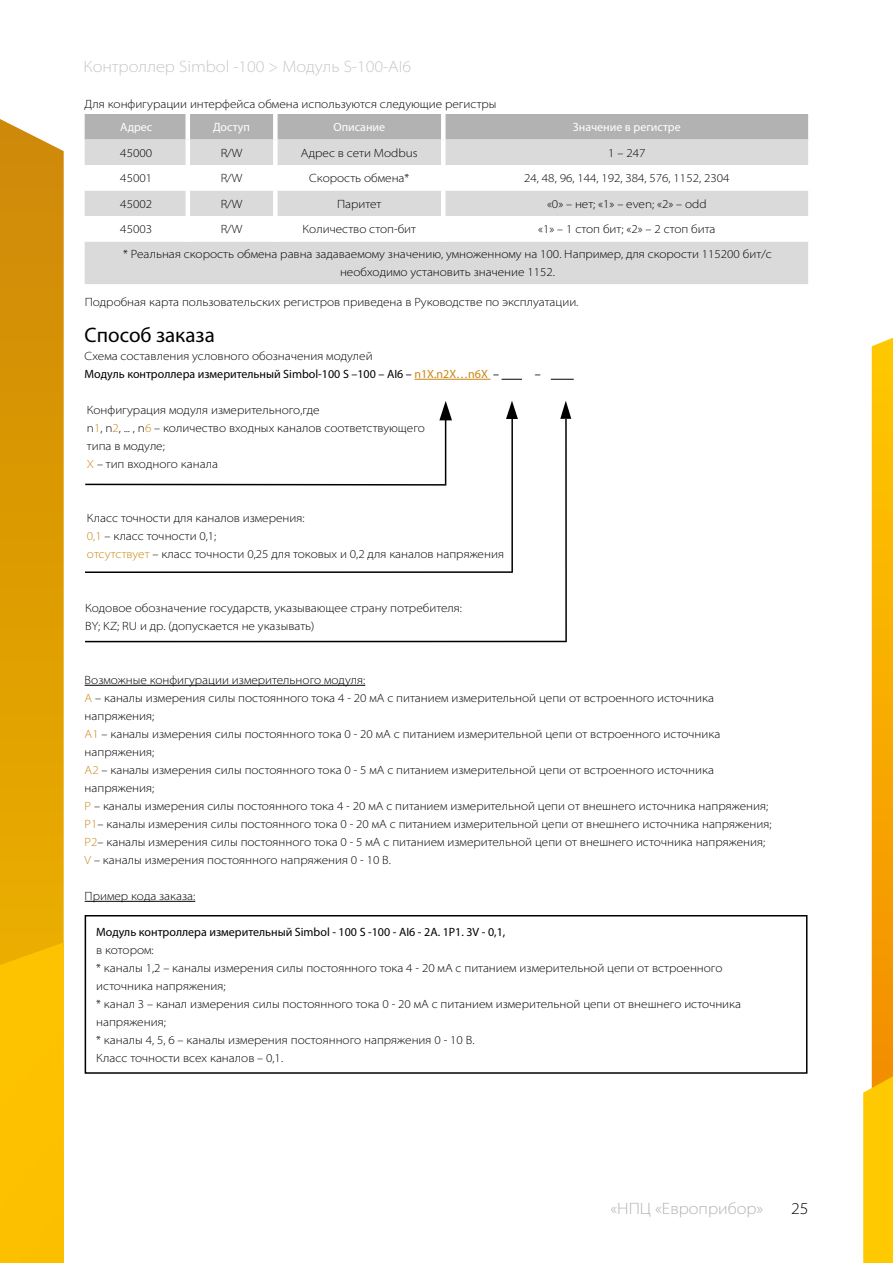
<style>
.page{position:relative;width:893px;height:1263px;background:#fff}
.page>*{position:absolute;margin:0;border:0;box-sizing:border-box;transform-origin:0 0}
.t1{font:21px "Myriad Pro";color:#000}
.t2{font:300 semi-expanded 16.5px "Myriad Pro";color:#c6c6c6}
.t3{font:300 semi-expanded 16.5px "Myriad Pro";color:#b3b2b2}
.t4{font:300 semi-expanded 16.5px "Myriad Pro";color:#000}
.t5{font:300 semi-expanded 12px/18px "Myriad Pro";color:#000}
.t6{font:12px/18px "Myriad Pro";color:#000}
.t7{font:12px "Myriad Pro";color:#fff}
.s1{font-weight:300;font-stretch:semi-expanded}
.s2{color:#c98511}
</style>
<div class="page">
<svg style="left:0;top:119px;width:64px;height:823px;background:#dc9d08"></svg>
<svg style="left:863px;top:337px;width:30px;height:926px"></svg>
<div style="left:0;top:942px;width:64px;height:321px;background:#fdc100"></div>
<hr style="left:414px;top:379px;width:76px;height:1px;background:#c98511">
<svg style="left:502px;top:379px;width:20px;height:1px"></svg>
<svg style="left:551px;top:379px;width:23px;height:1px"></svg>
<hr style="left:85px;top:685px;width:280px;height:1px;background:#000">
<hr style="left:85px;top:901px;width:110px;height:1px;background:#000">
<div style="left:85px;top:114px;width:723px;height:26px;background:#b3b2b2"></div>
<div style="left:85px;top:140px;width:723px;height:144px;background:#dadada"></div>
<svg style="left:85px;top:165px;width:723px;height:77px"></svg>
<hr style="left:186px;top:114px;width:4px;height:26px;background:#fff">
<div style="left:273px;top:114px;width:5px;height:26px;background:#fff"></div>
<div style="left:441px;top:114px;width:5px;height:26px;background:#fff"></div>
<hr style="left:186px;top:140px;width:4px;height:25px;background:#fff">
<div style="left:273px;top:140px;width:5px;height:25px;background:#fff"></div>
<div style="left:441px;top:140px;width:5px;height:25px;background:#fff"></div>
<hr style="left:186px;top:165px;width:4px;height:26px;background:#fff">
<div style="left:273px;top:165px;width:5px;height:26px;background:#fff"></div>
<div style="left:441px;top:165px;width:5px;height:26px;background:#fff"></div>
<hr style="left:186px;top:191px;width:4px;height:25px;background:#fff">
<div style="left:273px;top:191px;width:5px;height:25px;background:#fff"></div>
<div style="left:441px;top:191px;width:5px;height:25px;background:#fff"></div>
<hr style="left:186px;top:216px;width:4px;height:26px;background:#fff">
<div style="left:273px;top:216px;width:5px;height:26px;background:#fff"></div>
<div style="left:441px;top:216px;width:5px;height:26px;background:#fff"></div>
<svg style="left:85px;top:483px;width:362px;height:3px"></svg>
<hr style="left:445px;top:415px;width:1px;height:69px;background:#000">
<svg style="left:439px;top:401px;width:13px;height:19px"></svg>
<hr style="left:85px;top:571px;width:428px;height:2px;background:#000">
<hr style="left:511px;top:416px;width:2px;height:156px;background:#000">
<svg style="left:506px;top:401px;width:12px;height:18px"></svg>
<hr style="left:85px;top:641px;width:482px;height:1px;background:#000">
<hr style="left:565px;top:419px;width:2px;height:222px;background:#000">
<svg style="left:560px;top:401px;width:11px;height:18px"></svg>
<div style="left:85px;top:915px;width:722px;height:159px;border:2px solid #000"></div>
<h2 class="t2" style="left:84px;top:57px;width:329px">Контроллер Simbol -100 &gt; Модуль S-100-AI6</h2>
<p class="t5" style="left:85px;top:95px;width:413px">Для конфигурации интерфейса обмена используются следующие регистры</p>
<p class="t7" style="left:120px;top:120px;width:34px">Адрес</p>
<p class="t7" style="left:213px;top:120px;width:38px">Доступ</p>
<p class="t7" style="left:333px;top:120px;width:53px">Описание</p>
<p class="t7" style="left:573px;top:120px;width:109px">Значение в регистре</p>
<p class="t5" style="left:120px;top:144px;width:33px">45000</p>
<p class="t5" style="left:221px;top:144px;width:23px">R/W</p>
<p class="t5" style="left:301px;top:144px;width:118px">Адрес в сети Modbus</p>
<p class="t5" style="left:608px;top:144px;width:39px">1 – 247</p>
<p class="t5" style="left:120px;top:169px;width:33px">45001</p>
<p class="t5" style="left:221px;top:169px;width:23px">R/W</p>
<p class="t5" style="left:309px;top:169px;width:102px">Скорость обмена*</p>
<p class="t5" style="left:524px;top:169px;width:207px">24, 48, 96, 144, 192, 384, 576, 1152, 2304</p>
<p class="t5" style="left:120px;top:195px;width:33px">45002</p>
<p class="t5" style="left:221px;top:195px;width:23px">R/W</p>
<p class="t5" style="left:337px;top:195px;width:46px">Паритет</p>
<p class="t5" style="left:547px;top:195px;width:161px">«0» – нет; «1» – even; «2» – odd</p>
<p class="t5" style="left:120px;top:220px;width:33px">45003</p>
<p class="t5" style="left:221px;top:220px;width:23px">R/W</p>
<p class="t5" style="left:303px;top:220px;width:115px">Количество стоп-бит</p>
<p class="t5" style="left:123px;top:217px;width:650px;line-height:25px;text-indent:415px">«1» – 1 стоп бит; «2» – 2 стоп бита<br>* Реальная скорость обмена равна задаваемому значению, умноженному на 100. Например, для скорости 115200 бит/с</p>
<p class="t5" style="left:340px;top:263px;width:216px">необходимо установить значение 1152.</p>
<p class="t5" style="left:85px;top:293px;width:495px">Подробная карта пользовательских регистров приведена в Руководстве по эксплуатации.</p>
<h1 class="t1" style="left:85px;top:322px;width:132px">Способ заказа</h1>
<p class="t6" style="left:85px;top:347px;width:416px"><span class="s1">Схема составления условного обозначения модулей<br></span>Модуль контроллера измерительный Simbol-100 S –100 – AI6 – <span class="s2">n1X.n2X…n6X</span> –</p>
<p class="t6" style="left:535px;top:365px;width:7px">–</p>
<p class="t5" style="left:87px;top:401px;width:340px">Конфигурация модуля измерительного,где<br>n<span class="s2">1</span>, n<span class="s2">2</span>, ... , n<span class="s2">6</span> – количество входных каналов соответствующего типа в модуле;<br><span class="s2">X</span> – тип входного канала</p>
<p class="t5" style="left:87px;top:509px;width:419px">Класс точности для каналов измерения:<br><span class="s2">0,1</span> – класс точности 0,1;<br><span class="s2">отсутствует</span> – класс точности 0,25 для токовых и 0,2 для каналов напряжения</p>
<p class="t5" style="left:85px;top:599px;width:378px">Кодовое обозначение государств, указывающее страну потребителя:<br>BY; KZ; RU и др. (допускается не указывать)</p>
<p class="t5" style="left:85px;top:671px;width:688px">Возможные конфигурации измерительного модуля:<br><span class="s2">A</span> – каналы измерения силы постоянного тока 4 - 20 мА с питанием измерительной цепи от встроенного источника напряжения;<br><span class="s2">A1</span> – каналы измерения силы постоянного тока 0 - 20 мА с питанием измерительной цепи от встроенного источника напряжения;<br><span class="s2">A2</span> – каналы измерения силы постоянного тока 0 - 5 мА с питанием измерительной цепи от встроенного источника напряжения;<br><span class="s2">P</span> – каналы измерения силы постоянного тока 4 - 20 мА с питанием измерительной цепи от внешнего источника напряжения; <span class="s2">P1</span>– каналы измерения силы постоянного тока 0 - 20 мА с питанием измерительной цепи от внешнего источника напряжения; <span class="s2">P2</span>– каналы измерения силы постоянного тока 0 - 5 мА с питанием измерительной цепи от внешнего источника напряжения; <span class="s2">V</span> – каналы измерения постоянного напряжения 0 - 10 В.</p>
<p class="t5" style="left:85px;top:887px;width:112px">Пример кода заказа:</p>
<p class="t6" style="left:96px;top:923px;width:411px">Модуль контроллера измерительный Simbol - 100 S -100 - AI6 - 2A. 1P1. 3V - 0,1,</p>
<p class="t5" style="left:96px;top:941px;width:646px">в котором:<br>* каналы 1,2 – каналы измерения силы постоянного тока 4 - 20 мА с питанием измерительной цепи от встроенного источника напряжения;<br>* канал 3 – канал измерения силы постоянного тока 0 - 20 мА с питанием измерительной цепи от внешнего источника напряжения;<br>* каналы 4, 5, 6 – каналы измерения постоянного напряжения 0 - 10 В.<br>Класс точности всех каналов – 0,1.</p>
<h2 class="t3" style="left:610px;top:1199px;width:154px">«НПЦ «Европрибор»</h2>
<h2 class="t4" style="left:791px;top:1199px;width:19px">25</h2>
</div>
